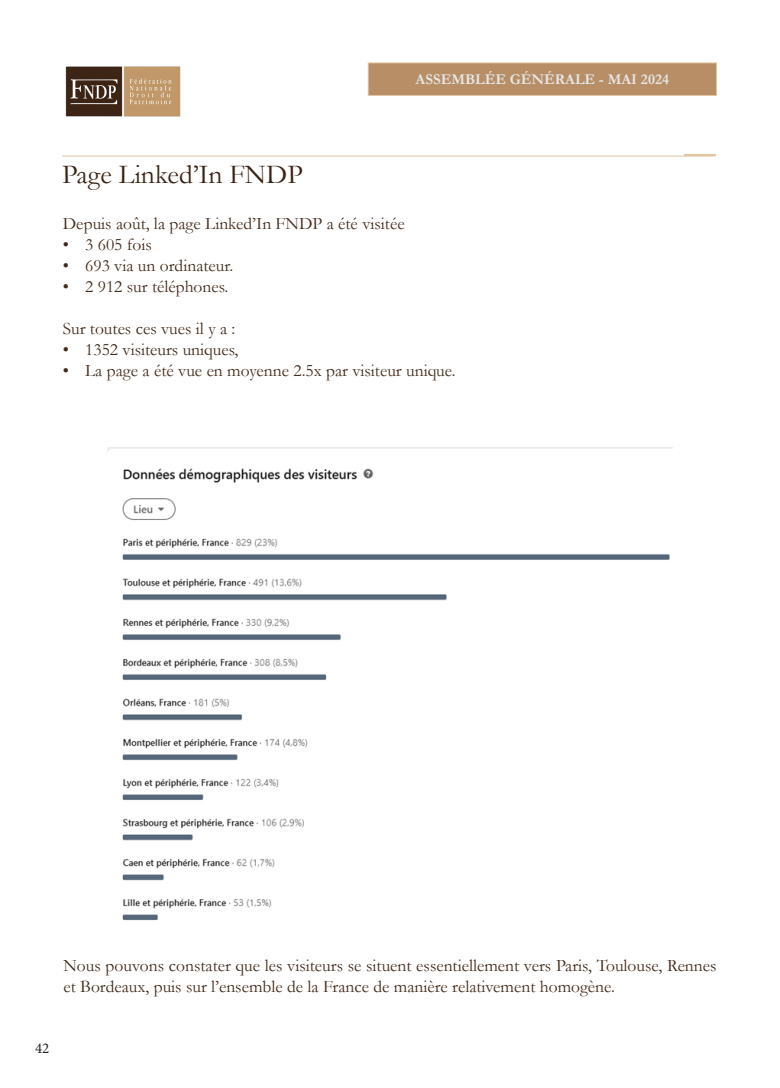
<style>
.page{position:relative;width:780px;height:1088px;background:#fff}
.page>*{position:absolute;margin:0;border:0;box-sizing:border-box;transform-origin:0 0}
.Titre{font:27.5px "Garamond";color:#3a2314}
.t1{font:17.5px/21px "Garamond";color:#432b1a}
.titre_sommaire{font:700 15px "Garamond";color:#e6e7e9}
.t2{font:15px "Minion Pro";color:#231f20}
</style>
<div class="page">
<hr style="left:684px;top:155px;width:31px;height:1px;background:#e3c6a4">
<hr style="left:62px;top:156px;width:653px;height:1px;background:#e3c6a4">
<img style="left:107px;top:448px;width:566px;height:473px">
<img style="left:65px;top:66px;width:116px;height:51px">
<div style="left:368px;top:63px;width:348px;height:32px;background:#b78e65"></div>
<div style="left:368px;top:63px;width:348px;height:33px;border:1px solid #e3c6a4"></div>
<p class="Titre" style="left:62px;top:156px;width:242px">Page Linked’In FNDP</p>
<p class="titre_sommaire" style="left:415px;top:69px;width:255px">ASSEMBLÉE GÉNÉRALE - MAI 2024</p>
<p class="t1" style="left:63px;top:212px;width:343px">Depuis août, la page Linked’In FNDP a été visitée</p>
<p class="t1" style="left:63px;top:233px;width:91px">• 3 605 fois</p>
<p class="t1" style="left:63px;top:254px;width:172px">• 693 via un ordinateur.</p>
<p class="t1" style="left:63px;top:275px;width:167px">• 2 912 sur téléphones.</p>
<p class="t1" style="left:63px;top:317px;width:174px">Sur toutes ces vues il y a :</p>
<p class="t1" style="left:63px;top:338px;width:177px">• 1352 visiteurs uniques,</p>
<p class="t1" style="left:63px;top:359px;width:394px">• La page a été vue en moyenne 2.5x par visiteur unique.</p>
<p class="t1" style="left:63px;top:954px;width:654px">Nous pouvons constater que les visiteurs se situent essentiellement vers Paris, Toulouse, Rennes et Bordeaux, puis sur l’ensemble de la France de manière relativement homogène.</p>
<p class="t2" style="left:35px;top:1038px;width:16px">42</p>
</div>
